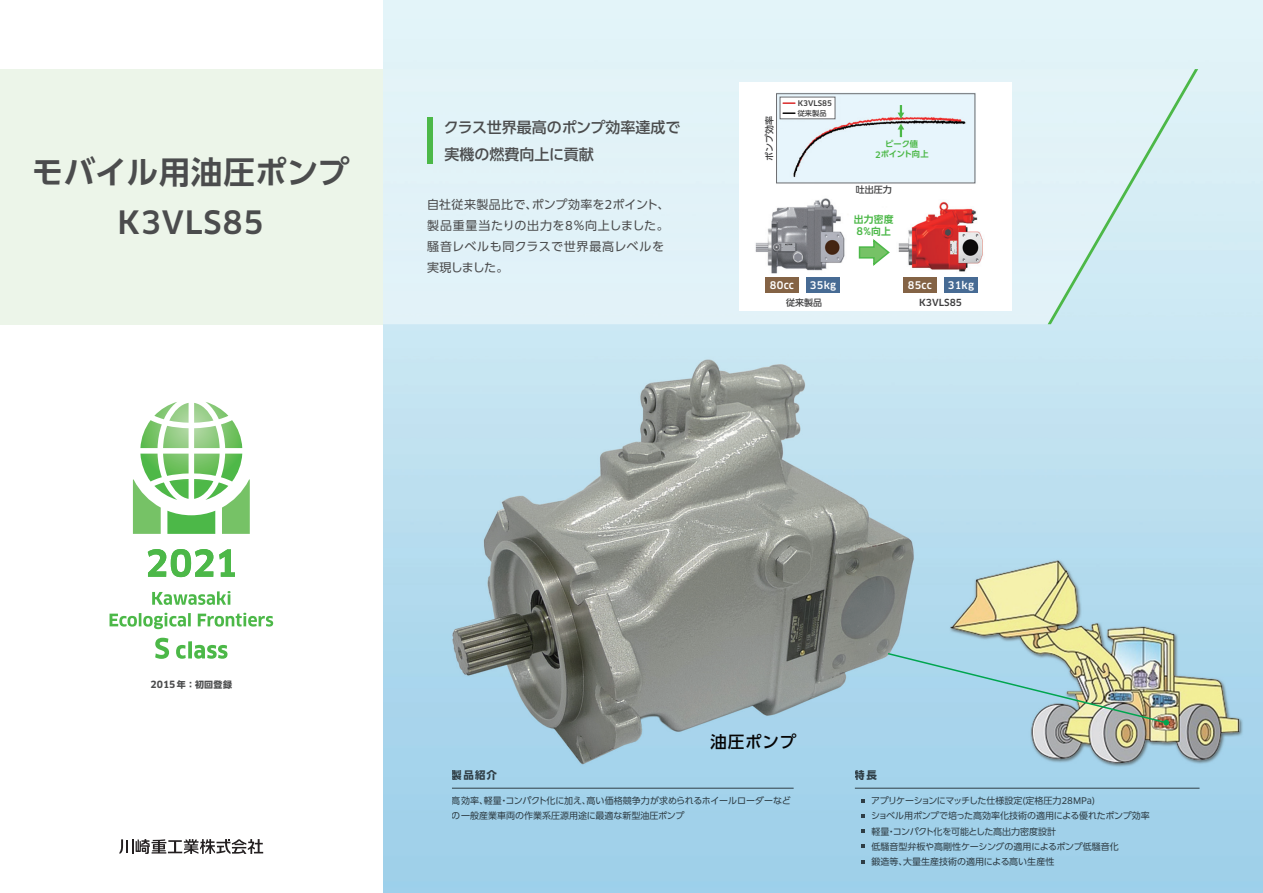
<style>
.page{position:relative;width:1263px;height:893px;background:#fff}
.page>*{position:absolute;margin:0;border:0;box-sizing:border-box;transform-origin:0 0}
.t1{font:700 31.5px "UD Shin Go Pro De";letter-spacing:.01em;color:#4b4c4d}
.t2{font:500 31.5px "Clan Pro";letter-spacing:.025em;color:#4b4c4d}
.t3{font:500 16.5px "UD Shin Go Pro";letter-spacing:.05em;color:#080505}
.t4{font:500 15px/27px "UD Shin Go Pro";color:#4b4c4d}
.t5{font:12px/21px "UD Shin Go Pro";letter-spacing:.03em;color:#4b4c4d}
.t6{font:700 10.5px "UD Shin Go Pro";letter-spacing:.1em;color:#4b4c4d}
.t7{font:500 10.35px "Clan Pro";letter-spacing:.025em;color:#fff}
.t8{font:500 10.35px "Clan Pro";color:#4cb848}
.t9{font:700 9.75px "UD Shin Go Pro De";color:#4cb848}
.t10{font:500 9.6px "Clan Pro";color:#3e3e3f}
.t11{font:9px/15.1px "UD Shin Go Pro";color:#4b4c4d}
.t12{font:500 9px "UD Shin Go Pro";color:#3e3e3f}
.t13{font:700 9px "UD Shin Go Pro";color:#4b4c4d}
.t14{font:700 8.25px/10.5px "UD Shin Go Pro De";letter-spacing:-.01em;color:#4cb848;text-align:center}
.t15{font:500 7.65px "Clan Pro";color:#3e3e3f}
.t16{font:500 7.2px "UD Shin Go Pro";color:#3e3e3f}
.s1{font-family:"Clan Pro News"}
.s2{font-family:"Clan Pro";font-weight:500;font-size:8.7px}
.s3{font-family:"UD Shin Go Pro De";font-weight:700;font-size:9.75px}
.s4{font-family:"Clan Pro";font-size:9.75px}
</style>
<div class="page">
<img style="left:383px;top:0;width:880px;height:893px">
<div style="left:383px;top:69px;width:665px;height:255px;background:#e2f2f8"></div>
<svg style="left:1048px;top:69px;width:150px;height:255px;background:#d7edf2"></svg>
<div style="left:0;top:69px;width:382px;height:255px;background:#ecf5e9"></div>
<div style="left:740px;top:82px;width:272px;height:229px;background:#fff"></div>
<img style="left:755px;top:92px;width:228px;height:186px">
<svg style="left:861px;top:829px;width:3px;height:4px"></svg>
<div style="left:427px;top:118px;width:5px;height:46px;background:#4cb848"></div>
<hr style="left:452px;top:788px;width:342px;height:1px;background:#4b4c4d">
<hr style="left:855px;top:788px;width:344px;height:1px;background:#4b4c4d">
<img style="left:886px;top:652px;width:282px;height:72px">
<svg style="left:1163px;top:719px;width:6px;height:7px"></svg>
<div style="left:780px;top:97px;width:55px;height:22px;background:#fff;border:1px solid #6c6d70"></div>
<div style="left:765px;top:278px;width:34px;height:15px;background:#846345"></div>
<div style="left:806px;top:278px;width:34px;height:15px;background:#476b94"></div>
<div style="left:903px;top:278px;width:34px;height:15px;background:#846345"></div>
<div style="left:944px;top:278px;width:34px;height:15px;background:#476b94"></div>
<div style="left:776px;top:93px;width:199px;height:90px;border:1px solid #6c6d70"></div>
<svg style="left:858px;top:237px;width:33px;height:30px"></svg>
<svg style="left:897px;top:124px;width:7px;height:13px"></svg>
<svg style="left:897px;top:105px;width:7px;height:13px"></svg>
<svg style="left:783px;top:102px;width:12px;height:2px"></svg>
<svg style="left:783px;top:112px;width:12px;height:2px"></svg>
<svg style="left:120px;top:839px;width:143px;height:15px"></svg>
<svg style="left:140px;top:402px;width:102px;height:46px"></svg>
<svg style="left:133px;top:454px;width:117px;height:80px"></svg>
<svg style="left:148px;top:549px;width:65px;height:28px"></svg>
<svg style="left:219px;top:549px;width:16px;height:28px"></svg>
<svg style="left:152px;top:591px;width:79px;height:14px"></svg>
<svg style="left:110px;top:613px;width:81px;height:16px"></svg>
<svg style="left:198px;top:613px;width:75px;height:14px"></svg>
<svg style="left:155px;top:638px;width:14px;height:21px"></svg>
<svg style="left:176px;top:645px;width:10px;height:14px"></svg>
<svg style="left:188px;top:641px;width:4px;height:17px"></svg>
<svg style="left:194px;top:645px;width:33px;height:14px"></svg>
<h1 class="t1" style="left:32px;top:147px;width:319px">モバイル用油圧ポンプ</h1>
<h1 class="t2" style="left:117px;top:204px;width:148px">K3VLS85</h1>
<h3 class="t4" style="left:444px;top:113px;width:238px">クラス世界最高のポンプ効率達成で実機の燃費向上に貢献</h3>
<h3 class="t5" style="left:427px;top:193px;width:244px">自社従来製品比で、ポンプ効率を<span class="s1">2</span>ポイント、製品重量当たりの出力を<span class="s1">8</span>％向上しました。騒音レベルも同クラスで世界最高レベルを実現しました。</h3>
<p class="t12" style="left:762px;top:161px;width:46px;rotate:-90deg">ポンプ効率</p>
<p class="t15" style="left:798px;top:99px;width:36px">K3VLS85</p>
<p class="t16" style="left:798px;top:107px;width:30px">従来製品</p>
<p class="t14" style="left:875px;top:138px;width:55px">ピーク値<br><span class="s2">2</span>ポイント向上</p>
<p class="t12" style="left:856px;top:183px;width:37px">吐出圧力</p>
<p class="t9" style="left:854px;top:212px;width:41px">出力密度</p>
<p class="t8" style="left:857px;top:226px;width:36px">8%<span class="s3">向上</span></p>
<p class="t7" style="left:770px;top:279px;width:26px">80cc</p>
<p class="t7" style="left:810px;top:279px;width:28px">35kg</p>
<p class="t7" style="left:908px;top:279px;width:26px">85cc</p>
<p class="t7" style="left:948px;top:279px;width:28px">31kg</p>
<p class="t12" style="left:786px;top:295px;width:37px">従来製品</p>
<p class="t10" style="left:919px;top:297px;width:44px">K3VLS85</p>
<p class="t13" style="left:151px;top:677px;width:83px"><span class="s4">2015</span> 年：初回登録</p>
<p class="t6" style="left:452px;top:767px;width:47px">製品紹介</p>
<h2 class="t3" style="left:710px;top:729px;width:87px">油圧ポンプ</h2>
<p class="t11" style="left:452px;top:793px;width:340px">高効率、軽量・コンパクト化に加え、高い価格競争力が求められるホイールローダーなどの一般産業車両の作業系圧源用途に最適な新型油圧ポンプ</p>
<p class="t6" style="left:855px;top:767px;width:24px">特長</p>
<p class="t11" style="left:871px;top:793px;width:280px">アプリケーションにマッチした仕様設定<span class="s1">(</span>定格圧力<span class="s1">28MPa)<br></span>ショベル用ポンプで培った高効率化技術の適用による優れたポンプ効率軽量・コンパクト化を可能とした高出力密度設計<br>低騒音型弁板や高剛性ケーシングの適用によるポンプ低騒音化<br>鍛造等、大量生産技術の適用による高い生産性</p>
</div>
